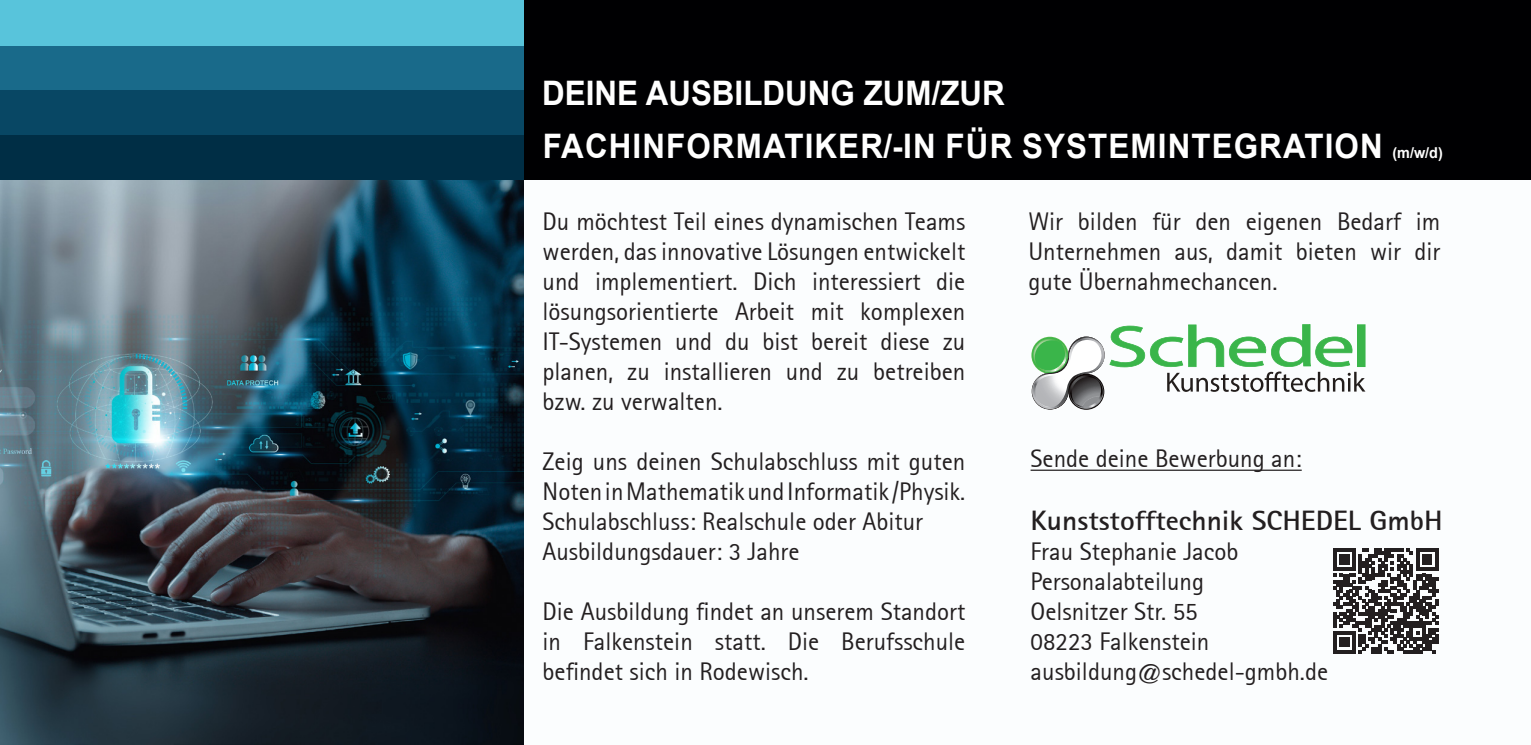
<style>
.page{position:relative;width:1531px;height:745px;background:#fff}
.page>*{position:absolute;margin:0;border:0;box-sizing:border-box;transform-origin:0 0}
.t1{font:700 33.75px/52.5px "Arial";letter-spacing:.035em;color:#fff;scale:.93 1}
.t2{font:700 27.5px "Agfa Rotis Sans Serif";color:#231f20;scale:1.07 1}
.t3{font:25px/30px "Agfa Rotis Sans Serif";color:#231f20;text-align:justify}
.t4{font:700 15px "Arial";color:#fff;scale:.96 1}
</style>
<div class="page">
<img style="left:0;top:179px;width:524px;height:565px">
<div style="left:0;top:0;width:1531px;height:179px;background:#000002"></div>
<svg style="left:1031px;top:324px;width:334px;height:85px"></svg>
<hr style="left:1030px;top:469px;width:271px;height:1px;background:#231f20">
<svg style="left:1333px;top:548px;width:105px;height:105px"></svg>
<div style="left:0;top:135px;width:524px;height:44px;background:#002e45"></div>
<div style="left:0;top:90px;width:524px;height:45px;background:#084764"></div>
<div style="left:0;top:45px;width:524px;height:45px;background:#196a8a"></div>
<div style="left:0;top:0;width:524px;height:45px;background:#58c4db"></div>
<h1 class="t1" style="left:542px;top:67px;width:905px">DEINE AUSBILDUNG ZUM/ZUR<br>FACHINFORMATIKER/-IN FÜR SYSTEMINTEGRATION</h1>
<p class="t4" style="left:1392px;top:142px;width:54px">(m/w/d)</p>
<p class="t3" style="left:542px;top:206px;width:424px">Du möchtest Teil eines dynamischen Teams werden, das innovative Lösungen entwickelt und implementiert. Dich interessiert die lösungsorientierte Arbeit mit komplexen IT-Systemen und du bist bereit diese zu planen, zu installieren und zu betreiben bzw. zu verwalten.</p>
<p class="t3" style="left:542px;top:446px;width:424px;text-align:left">Zeig uns deinen Schulabschluss mit guten Noten in Mathematik und Informatik /Physik.<br>Schulabschluss: Realschule oder Abitur Ausbildungsdauer: 3 Jahre</p>
<p class="t3" style="left:542px;top:596px;width:424px">Die Ausbildung findet an unserem Standort in Falkenstein statt. Die Berufsschule befindet sich in Rodewisch.</p>
<p class="t3" style="left:1028px;top:206px;width:413px">Wir bilden für den eigenen Bedarf im Unternehmen aus, damit bieten wir dir gute Übernahmechancen.</p>
<p class="t3" style="left:1030px;top:443px;width:273px">Sende deine Bewerbung an:</p>
<p class="t2" style="left:1030px;top:503px;width:387px">Kunststofftechnik SCHEDEL GmbH</p>
<p class="t3" style="left:1030px;top:536px;width:299px;text-align:left">Frau Stephanie Jacob<br>Personalabteilung<br>Oelsnitzer Str. 55<br>08223 Falkenstein ausbildung@schedel-gmbh.de</p>
</div>
